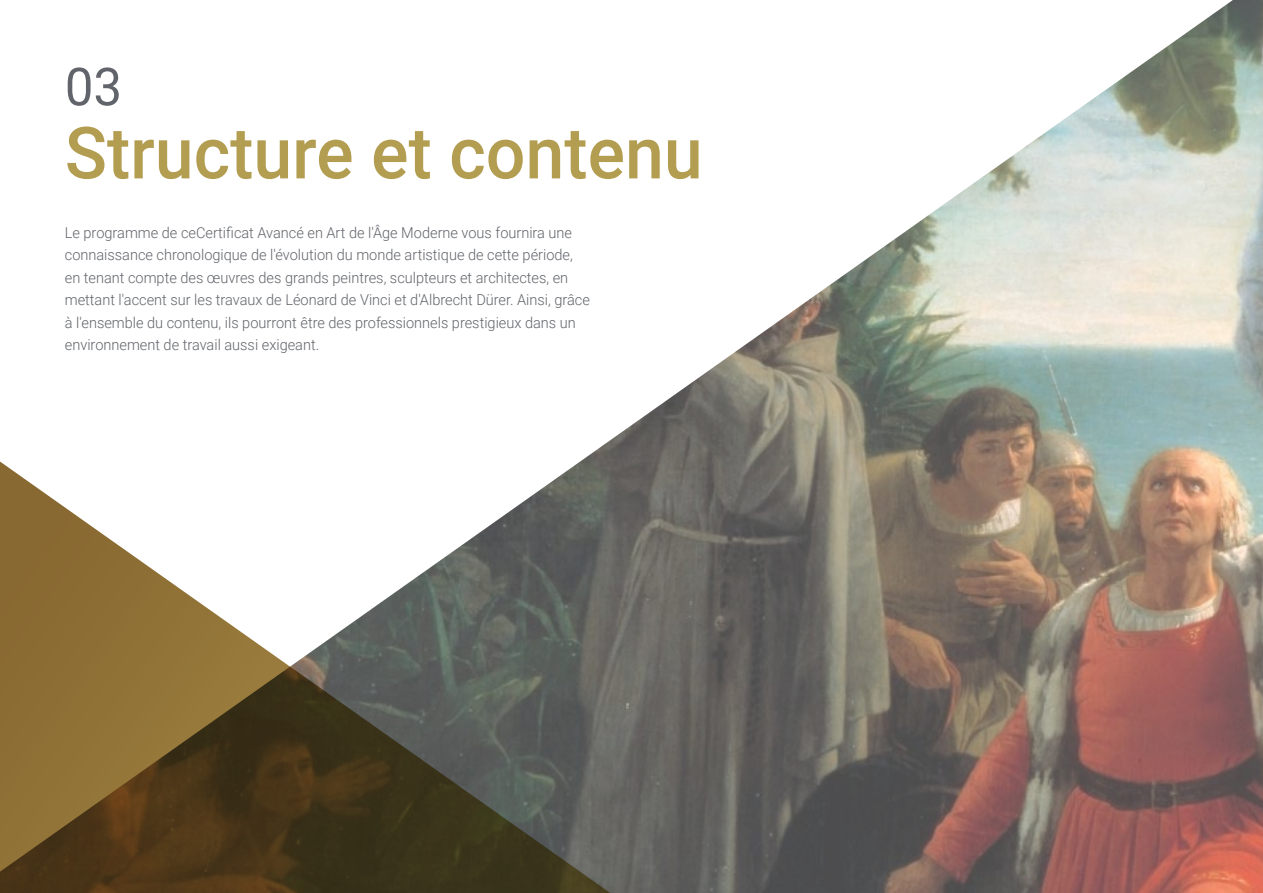
<style>
.page{position:relative;width:1263px;height:893px;background:#fff}
.page>*{position:absolute;margin:0;border:0;box-sizing:border-box;transform-origin:0 0}
.t1{font:500 72px "Roboto";color:#b39d51}
.t2{font:52.5px "Roboto";color:#61646a}
.t3{font:300 15px/22.5px "Roboto";color:#61646a}
</style>
<div class="page">
<img style="left:602px;top:0;width:661px;height:893px">
<svg style="left:0;top:446px;width:640px;height:447px"></svg>
<h2 class="t2" style="left:65px;top:50px;width:59px">03</h2>
<h1 class="t1" style="left:65px;top:102px;width:639px">Structure et contenu</h1>
<p class="t3" style="left:65px;top:221px;width:527px">Le programme de ceCertificat Avancé en Art de l'Âge Moderne vous fournira une connaissance chronologique de l'évolution du monde artistique de cette période, en tenant compte des œuvres des grands peintres, sculpteurs et architectes, en mettant l'accent sur les travaux de Léonard de Vinci et d'Albrecht Dürer. Ainsi, grâce à l'ensemble du contenu, ils pourront être des professionnels prestigieux dans un environnement de travail aussi exigeant.</p>
</div>
